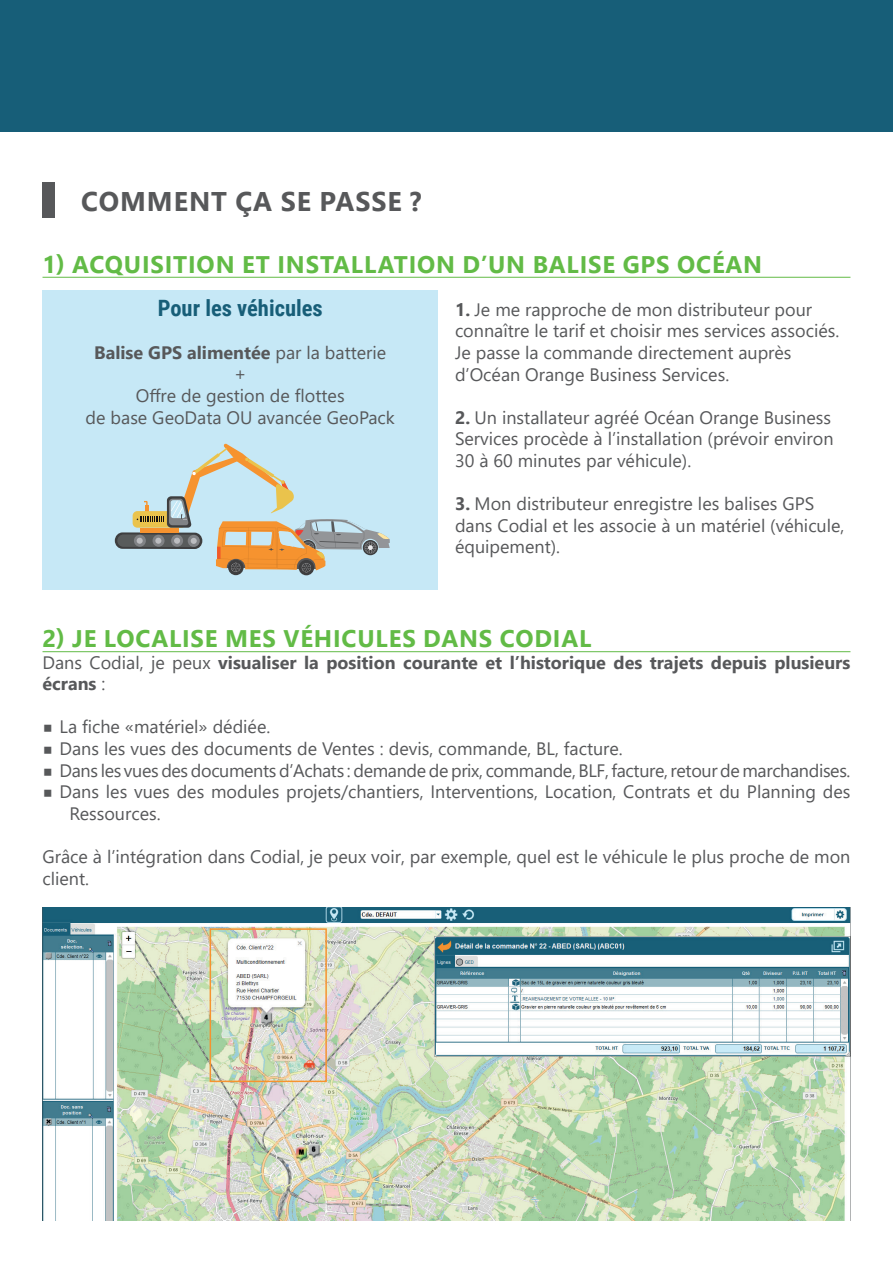
<style>
.page{position:relative;width:893px;height:1263px;background:#fff}
.page>*{position:absolute;margin:0;border:0;box-sizing:border-box;transform-origin:0 0}
.t1{font:700 27px "Segoe UI";letter-spacing:.035em;color:#57585a}
.t2{font:700 24px "Segoe UI";letter-spacing:.035em;color:#62bb46}
.t3{font:700 22.5px "Roboto Condensed";color:#175e78}
.t4{font:18px/21.6px "Segoe UI";color:#57585a}
.t5{font:700 18px/21.6px "Segoe UI";color:#57585a}
.t6{font:18px "Segoe UI";letter-spacing:-.02em;color:#57585a}
.s1{font-weight:700}
.s2{font-weight:400}
.s3{font-family:"Montserrat"}
</style>
<div class="page">
<div style="left:0;top:0;width:893px;height:132px;background:#175e78"></div>
<div style="left:43px;top:183px;width:12px;height:35px;background:#57585a"></div>
<hr style="left:43px;top:277px;width:807px;height:1px;background:#62bb46">
<hr style="left:43px;top:651px;width:807px;height:1px;background:#62bb46">
<div style="left:43px;top:290px;width:395px;height:300px;background:#c6e8f6"></div>
<svg style="left:228px;top:560px;width:16px;height:15px"></svg>
<svg style="left:299px;top:560px;width:15px;height:15px"></svg>
<svg style="left:115px;top:443px;width:275px;height:129px"></svg>
<img style="left:43px;top:908px;width:807px;height:312px">
<div style="left:210px;top:928px;width:117px;height:154px;border:2px solid #f6932f"></div>
<h1 class="t1" style="left:81px;top:176px;width:342px">COMMENT ÇA SE PASSE ?</h1>
<h2 class="t2" style="left:43px;top:241px;width:721px">1) ACQUISITION ET INSTALLATION D’UN BALISE GPS OCÉAN</h2>
<p class="t4" style="left:455px;top:297px;width:386px"><span class="s1">1.</span> Je me rapproche de mon distributeur pour connaître le tarif et choisir mes services associés.<br>Je passe la commande directement auprès d’Océan Orange Business Services.</p>
<p class="t4" style="left:455px;top:405px;width:380px"><span class="s1">2.</span> Un installateur agréé Océan Orange Business<br>Services procède à l’installation (prévoir environ<br>30 à 60 minutes par véhicule).</p>
<p class="t4" style="left:455px;top:491px;width:391px"><span class="s1">3.</span> Mon distributeur enregistre les balises GPS dans Codial et les associe à un matériel (véhicule, équipement).</p>
<p class="t3" style="left:158px;top:292px;width:166px">Pour les véhicules</p>
<p class="t4" style="left:86px;top:340px;width:311px;text-align:center"><span class="s1">Balise GPS alimentée</span> par la batterie<br>+<br>Offre de gestion de flottes<br>de base GeoData OU avancée GeoPack</p>
<h2 class="t2" style="left:43px;top:616px;width:550px">2) JE LOCALISE MES VÉHICULES DANS CODIAL</h2>
<p class="t5" style="left:43px;top:650px;width:809px"><span class="s2">Dans Codial, je peux</span> visualiser la position courante et l’historique des trajets depuis plusieurs écrans <span class="s2">:</span></p>
<p class="t4" style="left:43px;top:715px;width:229px"><span class="s3">■</span> La fiche «matériel» dédiée.</p>
<p class="t4" style="left:43px;top:736px;width:582px"><span class="s3">■</span> Dans les vues des documents de Ventes : devis, commande, BL, facture.</p>
<p class="t6" style="left:43px;top:753px;width:809px"><span class="s3">■</span> Dans les vues des documents d’Achats : demande de prix, commande, BLF, facture, retour de marchandises.</p>
<p class="t4" style="left:70px;top:779px;width:782px;text-indent:-27px"><span class="s3">■</span> Dans les vues des modules projets/chantiers, Interventions, Location, Contrats et du Planning des<br>Ressources.</p>
<p class="t4" style="left:43px;top:844px;width:809px">Grâce à l’intégration dans Codial, je peux voir, par exemple, quel est le véhicule le plus proche de mon client.</p>
</div>
